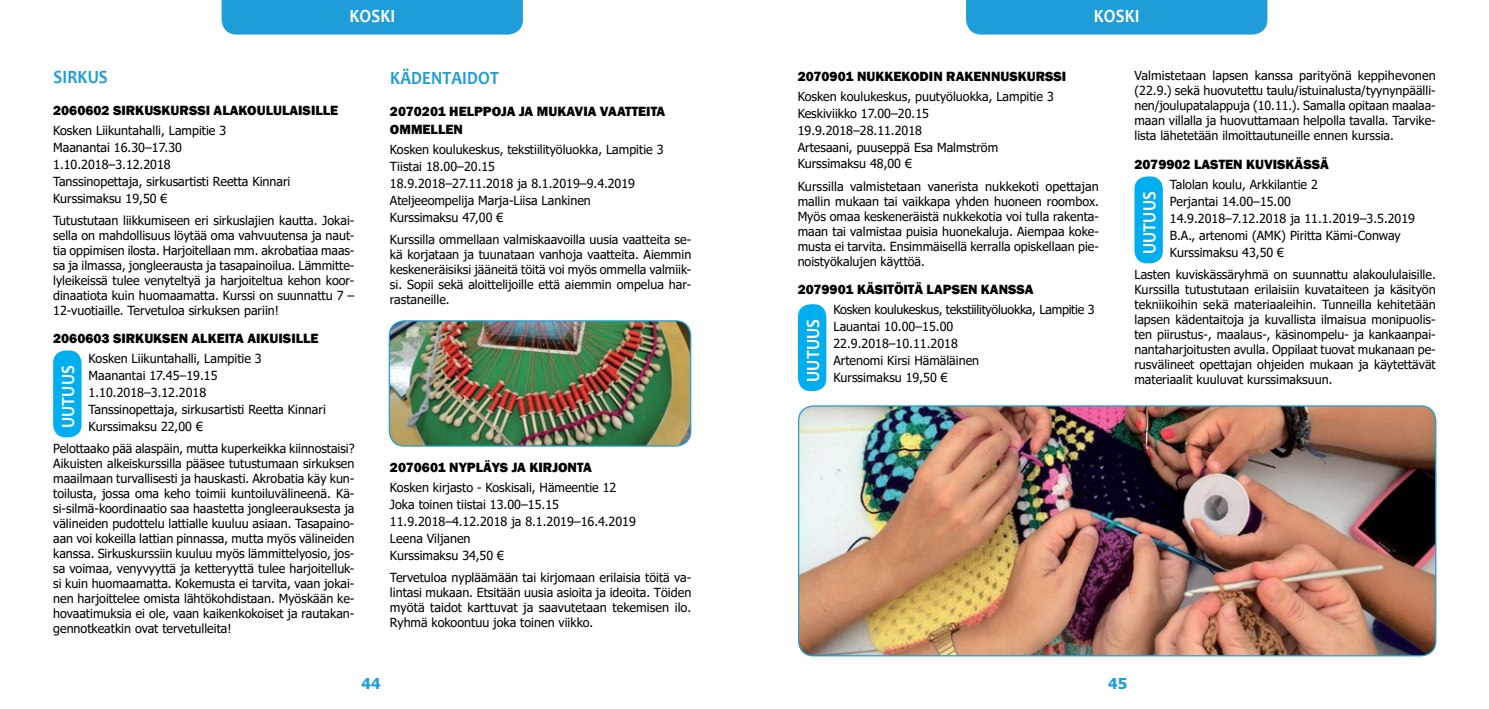
<style>
.page{position:relative;width:1489px;height:709px;background:#fff}
.page>*{position:absolute;margin:0;border:0;box-sizing:border-box;transform-origin:0 0}
.t1{font:700 18.75px "Candara";letter-spacing:.01em;color:#fff;scale:.9 1}
.t2{font:700 18.75px "Candara";letter-spacing:.01em;color:#1e9dd8;scale:.9 1}
.t3{font:700 15px "Tahoma";color:#1e9dd8}
.t4{font:800 13.75px/17.5px "Franklin Gothic";color:#000}
.t5{font:12.5px/15px "Tahoma";color:#000}
</style>
<div class="page">
<div style="left:221px;top:0;width:302px;height:35px;background:#1e9dd8"></div>
<div style="left:966px;top:0;width:301px;height:35px;background:#1e9dd8"></div>
<img style="left:389px;top:321px;width:301px;height:125px">
<div style="left:389px;top:320px;width:302px;height:126px;border:1px solid #1e9dd8;border-radius:15px"></div>
<div style="left:53px;top:350px;width:28px;height:87px;background:#00aeef;border-radius:12px"></div>
<img style="left:798px;top:406px;width:637px;height:250px">
<div style="left:798px;top:405px;width:638px;height:251px;border:1px solid #1e9dd8;border-radius:15px"></div>
<div style="left:798px;top:304px;width:28px;height:87px;background:#00aeef;border-radius:12px"></div>
<div style="left:1134px;top:176px;width:28px;height:87px;background:#00aeef;border-radius:12px"></div>
<div style="left:1136px;top:183px;width:25px;height:74px;background:#00aeef"></div>
<h1 class="t1" style="left:349px;top:4px;width:52px">KOSKI</h1>
<h1 class="t2" style="left:53px;top:65px;width:50px">SIRKUS</h1>
<p class="t4" style="left:53px;top:101px;width:286px">2060602 SIRKUSKURSSI ALAKOULULAISILLE</p>
<p class="t5" style="left:53px;top:123px;width:239px;line-height:16.9px">Kosken Liikuntahalli, Lampitie 3<br>Maanantai 16.30–17.30<br>1.10.2018–3.12.2018<br>Tanssinopettaja, sirkusartisti Reetta Kinnari<br>Kurssimaksu 19,50 €</p>
<p class="t5" style="left:53px;top:213px;width:303px;text-align:justify">Tutustutaan liikkumiseen eri sirkuslajien kautta. Jokai&shy;sella on mahdollisuus löytää oma vahvuutensa ja naut&shy;tia oppimisen ilosta. Harjoitellaan mm. akrobatiaa maas&shy;sa ja ilmassa, jongleerausta ja tasapainoilua. Lämmitte&shy;lyleikeissä tulee venyteltyä ja harjoiteltua kehon koor&shy;dinaatiota kuin huomaamatta. Kurssi on suunnattu 7 – 12-vuotiaille. Tervetuloa sirkuksen pariin!</p>
<p class="t4" style="left:53px;top:329px;width:267px">2060603 SIRKUKSEN ALKEITA AIKUISILLE</p>
<p class="t5" style="left:89px;top:351px;width:239px;line-height:16.9px">Kosken Liikuntahalli, Lampitie 3<br>Maanantai 17.45–19.15<br>1.10.2018–3.12.2018<br>Tanssinopettaja, sirkusartisti Reetta Kinnari<br>Kurssimaksu 22,00 €</p>
<p class="t5" style="left:53px;top:441px;width:303px;text-align:justify">Pelottaako pää alaspäin, mutta kuperkeikka kiinnostaisi?<br>Aikuisten alkeiskurssilla pääsee tutustumaan sirkuksen maailmaan turvallisesti ja hauskasti. Akrobatia käy kun&shy;toilusta, jossa oma keho toimii kuntoiluvälineenä. Kä&shy;si-silmä-koordinaatio saa haastetta jongleerauksesta ja välineiden pudottelu lattialle kuuluu asiaan. Tasapaino&shy;aan voi kokeilla lattian pinnassa, mutta myös välineiden kanssa. Sirkuskurssiin kuuluu myös lämmittelyosio, jos&shy;sa voimaa, venyvyyttä ja ketteryyttä tulee harjoitelluk&shy;si kuin huomaamatta. Kokemusta ei tarvita, vaan jokai&shy;nen harjoittelee omista lähtökohdistaan. Myöskään ke&shy;hovaatimuksia ei ole, vaan kaikenkokoiset ja rautakan&shy;gennotkeatkin ovat tervetulleita!</p>
<h1 class="t1" style="left:56px;top:428px;width:70px;rotate:-90deg">UUTUUS</h1>
<h1 class="t2" style="left:390px;top:67px;width:122px">KÄDENTAIDOT</h1>
<p class="t4" style="left:390px;top:103px;width:277px">2070201 HELPPOJA JA MUKAVIA VAATTEITA<br>OMMELLEN</p>
<p class="t5" style="left:390px;top:142px;width:275px;line-height:16.9px">Kosken koulukeskus, tekstiilityöluokka, Lampitie 3<br>Tiistai 18.00–20.15<br>18.9.2018–27.11.2018 ja 8.1.2019–9.4.2019<br>Ateljeeompelija Marja-Liisa Lankinen<br>Kurssimaksu 47,00 €</p>
<p class="t5" style="left:390px;top:232px;width:303px;text-align:justify">Kurssilla ommellaan valmiskaavoilla uusia vaatteita se&shy;kä korjataan ja tuunataan vanhoja vaatteita. Aiemmin keskeneräisiksi jääneitä töitä voi myös ommella valmiik&shy;si. Sopii sekä aloittelijoille että aiemmin ompelua har&shy;rastaneille.</p>
<p class="t4" style="left:390px;top:458px;width:203px">2070601 NYPLÄYS JA KIRJONTA</p>
<p class="t5" style="left:390px;top:480px;width:247px;line-height:16.9px">Kosken kirjasto - Koskisali, Hämeentie 12<br>Joka toinen tiistai 13.00–15.15<br>11.9.2018–4.12.2018 ja 8.1.2019–16.4.2019<br>Leena Viljanen<br>Kurssimaksu 34,50 €</p>
<p class="t5" style="left:390px;top:570px;width:303px;text-align:justify">Tervetuloa nypläämään tai kirjomaan erilaisia töitä va&shy;lintasi mukaan. Etsitään uusia asioita ja ideoita. Töiden myötä taidot karttuvat ja saavutetaan tekemisen ilo.<br>Ryhmä kokoontuu joka toinen viikko.</p>
<h1 class="t1" style="left:1093px;top:4px;width:52px">KOSKI</h1>
<p class="t4" style="left:797px;top:67px;width:270px">2070901 NUKKEKODIN RAKENNUSKURSSI</p>
<p class="t5" style="left:797px;top:89px;width:258px;line-height:16.9px">Kosken koulukeskus, puutyöluokka, Lampitie 3<br>Keskiviikko 17.00–20.15<br>19.9.2018–28.11.2018<br>Artesaani, puuseppä Esa Malmström<br>Kurssimaksu 48,00 €</p>
<p class="t5" style="left:797px;top:179px;width:303px;text-align:justify">Kurssilla valmistetaan vanerista nukkekoti opettajan mallin mukaan tai vaikkapa yhden huoneen roombox.<br>Myös omaa keskeneräistä nukkekotia voi tulla rakenta&shy;maan tai valmistaa puisia huonekaluja. Aiempaa koke&shy;musta ei tarvita. Ensimmäisellä kerralla opiskellaan pie&shy;noistyökalujen käyttöä.</p>
<p class="t4" style="left:797px;top:280px;width:237px">2079901 KÄSITÖITÄ LAPSEN KANSSA</p>
<p class="t5" style="left:833px;top:302px;width:263px;line-height:16.9px">Kosken koulukeskus, tekstiilityöluokka, Lampitie 3<br>Lauantai 10.00–15.00<br>22.9.2018–10.11.2018<br>Artenomi Kirsi Hämäläinen<br>Kurssimaksu 19,50 €</p>
<h1 class="t1" style="left:801px;top:382px;width:70px;rotate:-90deg">UUTUUS</h1>
<p class="t5" style="left:1134px;top:69px;width:303px;text-align:justify">Valmistetaan lapsen kanssa parityönä keppihevonen (22.9.) sekä huovutettu taulu/istuinalusta/tyynynpäälli&shy;nen/joulupatalappuja (10.11.). Samalla opitaan maalaa&shy;maan villalla ja huovuttamaan helpolla tavalla. Tarvike&shy;lista lähetetään ilmoittautuneille ennen kurssia.</p>
<p class="t4" style="left:1134px;top:155px;width:196px">2079902 LASTEN KUVISKÄSSÄ</p>
<p class="t5" style="left:1169px;top:177px;width:247px;line-height:16.9px">Talolan koulu, Arkkilantie 2<br>Perjantai 14.00–15.00<br>14.9.2018–7.12.2018 ja 11.1.2019–3.5.2019<br>B.A., artenomi (AMK) Piritta Kämi-Conway<br>Kurssimaksu 43,50 €</p>
<p class="t5" style="left:1134px;top:267px;width:303px;text-align:justify">Lasten kuviskässäryhmä on suunnattu alakoululaisille.<br>Kurssilla tutustutaan erilaisiin kuvataiteen ja käsityön tekniikoihin sekä materiaaleihin. Tunneilla kehitetään lapsen kädentaitoja ja kuvallista ilmaisua monipuolis&shy;ten piirustus-, maalaus-, käsinompelu- ja kankaanpai&shy;nantaharjoitusten avulla. Oppilaat tuovat mukanaan pe&shy;rusvälineet opettajan ohjeiden mukaan ja käytettävät</p>
<h1 class="t1" style="left:1137px;top:254px;width:70px;rotate:-90deg">UUTUUS</h1>
<p class="t5" style="left:1134px;top:372px;width:200px">materiaalit kuuluvat kurssimaksuun.</p>
<p class="t3" style="left:361px;top:673px;width:21px">44</p>
<p class="t3" style="left:1108px;top:673px;width:21px">45</p>
</div>
